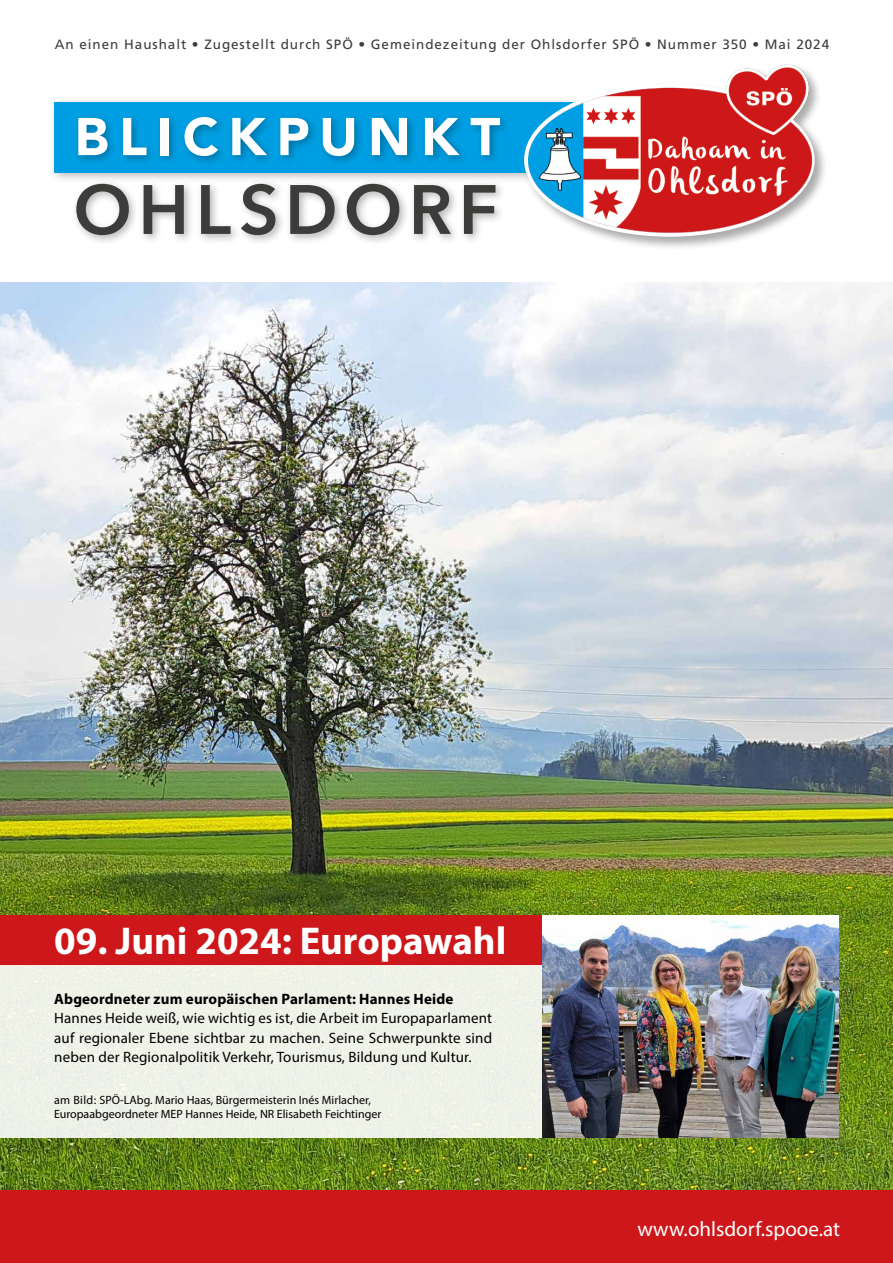
<style>
.page{position:relative;width:893px;height:1263px;background:#fff}
.page>*{position:absolute;margin:0;border:0;box-sizing:border-box;transform-origin:0 0}
.t1{font:600 69px "Avenir Next";letter-spacing:.09em;color:#3c3c3b}
.t2{font:900 52.5px "Avenir";letter-spacing:.19em;color:#fff}
.t3{font:700 38.85px "Myriad Pro";color:#fff}
.t4{font:21px "Myriad Pro";color:#fff}
.t5{font:15px/19.5px "Myriad Pro";letter-spacing:.01em;color:#000;text-align:justify}
.t6{font:700 15px "Myriad Pro";letter-spacing:.01em;color:#000}
.t7{font:13.5px "Frutiger";letter-spacing:.07em;color:#3c3c3b}
.t8{font:12px/14.4px "Myriad Pro";color:#000}
</style>
<div class="page">
<div style="left:50px;top:96px;width:546px;height:87px;background:#000;opacity:.25"></div>
<div style="left:55px;top:102px;width:530px;height:70px;background:#009fe3"></div>
<div style="left:73px;top:112px;width:438px;height:55px;background:#000;opacity:.3"></div>
<div style="left:71px;top:178px;width:435px;height:68px;background:#000;opacity:.3"></div>
<div style="left:522px;top:63px;width:307px;height:188px;background:#000;opacity:.34"></div>
<img style="left:528px;top:63px;width:293px;height:178px">
<img style="left:0;top:283px;width:893px;height:908px">
<div style="left:0;top:1191px;width:893px;height:72px;background:#cd171a"></div>
<div style="left:0;top:915px;width:541px;height:50px;background:#cd171a"></div>
<div style="left:0;top:965px;width:542px;height:172px;background:#eff2e7"></div>
<img style="left:542px;top:915px;width:297px;height:222px">
<p class="t7" style="left:55px;top:37px;width:776px">An einen Haushalt • Zugestellt durch SPÖ • Gemeindezeitung der Ohlsdorfer SPÖ • Nummer 350 • Mai 2024</p>
<h2 class="t2" style="left:75px;top:92px;width:427px">BLICKPUNKT</h2>
<h1 class="t1" style="left:73px;top:151px;width:426px">OHLSDORF</h1>
<h3 class="t3" style="left:54px;top:916px;width:454px">09. Juni 2024: Europawahl</h3>
<p class="t6" style="left:54px;top:989px;width:401px">Abgeordneter zum europäischen Parlament: Hannes Heide</p>
<p class="t5" style="left:54px;top:1008px;width:439px">Hannes Heide weiß, wie wichtig es ist, die Arbeit im Europaparlament auf regionaler Ebene sichtbar zu machen. Seine Schwerpunkte sind neben der Regionalpolitik Verkehr, Tourismus, Bildung und Kultur.</p>
<p class="t8" style="left:54px;top:1092px;width:329px">am Bild: SPÖ-LAbg. Mario Haas, Bürgermeisterin Inés Mirlacher,<br>Europaabgeordneter MEP Hannes Heide, NR Elisabeth Feichtinger</p>
<h3 class="t4" style="left:638px;top:1216px;width:204px">www.ohlsdorf.spooe.at</h3>
</div>
